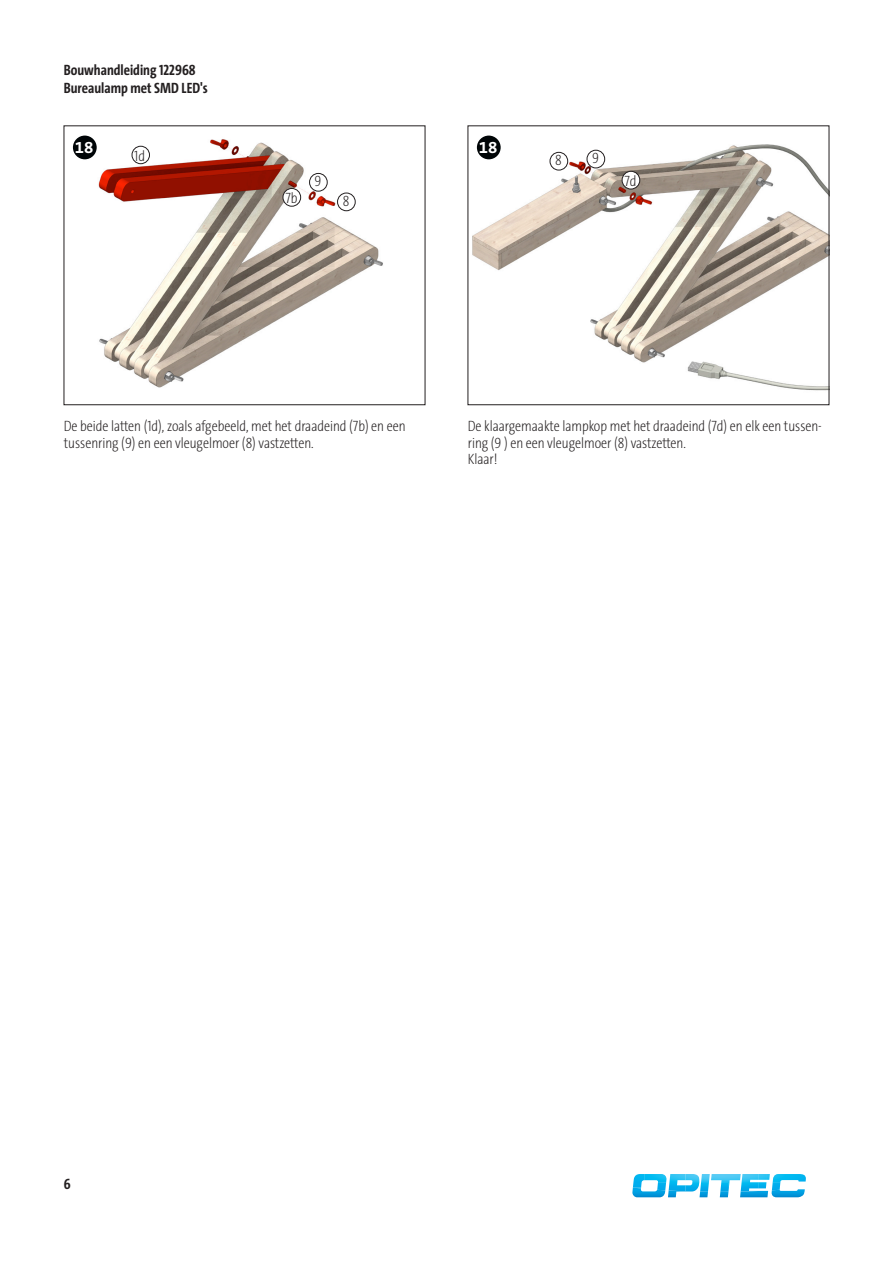
<style>
.page{position:relative;width:893px;height:1263px;background:#fff}
.page>*{position:absolute;margin:0;border:0;box-sizing:border-box;transform-origin:0 0}
.t1{font:700 16.8px "The Sans B W7";color:#fff}
.Anleitung-Info{font:200 15px/16.5px "The Sans Cd LF2";color:#231f20}
.Beschreibung_linksbü{font:700 15px "The Sans Cd LF7";color:#231f20}
</style>
<div class="page">
<svg style="left:632px;top:1174px;width:174px;height:24px"></svg>
<img style="left:98px;top:139px;width:285px;height:249px">
<img style="left:472px;top:144px;width:355px;height:247px">
<div style="left:72px;top:135px;width:26px;height:25px;background:#000507;border-radius:50%"></div>
<div style="left:71px;top:134px;width:27px;height:27px;border:2px solid #fff;border-radius:50%"></div>
<div style="left:132px;top:146px;width:17px;height:18px;background:#fff;border-radius:50%"></div>
<div style="left:132px;top:146px;width:18px;height:18px;border:1px solid #231f20;border-radius:50%"></div>
<div style="left:283px;top:188px;width:18px;height:18px;background:#fff;border-radius:50%"></div>
<div style="left:283px;top:188px;width:18px;height:18px;border:1px solid #231f20;border-radius:50%"></div>
<div style="left:338px;top:193px;width:17px;height:18px;background:#fff;border-radius:50%"></div>
<div style="left:337px;top:193px;width:18px;height:18px;border:1px solid #231f20;border-radius:50%"></div>
<div style="left:310px;top:173px;width:17px;height:18px;background:#fff;border-radius:50%"></div>
<div style="left:309px;top:173px;width:18px;height:18px;border:1px solid #231f20;border-radius:50%"></div>
<div style="left:476px;top:135px;width:25px;height:25px;background:#000507;border-radius:50%"></div>
<div style="left:475px;top:134px;width:27px;height:27px;border:2px solid #fff;border-radius:50%"></div>
<div style="left:622px;top:171px;width:18px;height:18px;background:#fff;border-radius:50%"></div>
<div style="left:622px;top:171px;width:18px;height:18px;border:1px solid #231f20;border-radius:50%"></div>
<div style="left:550px;top:152px;width:18px;height:18px;background:#fff;border-radius:50%"></div>
<div style="left:550px;top:152px;width:18px;height:18px;border:1px solid #231f20;border-radius:50%"></div>
<div style="left:587px;top:150px;width:18px;height:18px;background:#fff;border-radius:50%"></div>
<div style="left:587px;top:150px;width:18px;height:18px;border:1px solid #231f20;border-radius:50%"></div>
<p class="Beschreibung_linksbü" style="left:64px;top:60px;width:133px">Bouwhandleiding 122968</p>
<p class="Beschreibung_linksbü" style="left:64px;top:78px;width:146px">Bureaulamp met SMD LED's</p>
<p class="t1" style="left:75px;top:136px;width:20px">18</p>
<p class="Anleitung-Info" style="left:134px;top:147px;width:12px">1d</p>
<p class="Anleitung-Info" style="left:315px;top:173px;width:8px">9</p>
<p class="Anleitung-Info" style="left:285px;top:189px;width:14px">7b</p>
<p class="Anleitung-Info" style="left:343px;top:192px;width:8px">8</p>
<p class="t1" style="left:479px;top:136px;width:20px">18</p>
<p class="Anleitung-Info" style="left:555px;top:151px;width:8px">8</p>
<p class="Anleitung-Info" style="left:592px;top:149px;width:8px">9</p>
<p class="Anleitung-Info" style="left:624px;top:172px;width:14px">7d</p>
<p class="Anleitung-Info" style="left:64px;top:417px;width:343px">De beide latten (1d), zoals afgebeeld, met het draadeind (7b) en een tussenring (9) en een vleugelmoer (8) vastzetten.</p>
<p class="Anleitung-Info" style="left:468px;top:417px;width:355px">De klaargemaakte lampkop met het draadeind (7d) en elk een tussen&shy;ring (9 ) en een vleugelmoer (8) vastzetten.</p>
<p class="Anleitung-Info" style="left:468px;top:450px;width:31px">Klaar!</p>
<p class="Beschreibung_linksbü" style="left:64px;top:1174px;width:8px">6</p>
</div>
